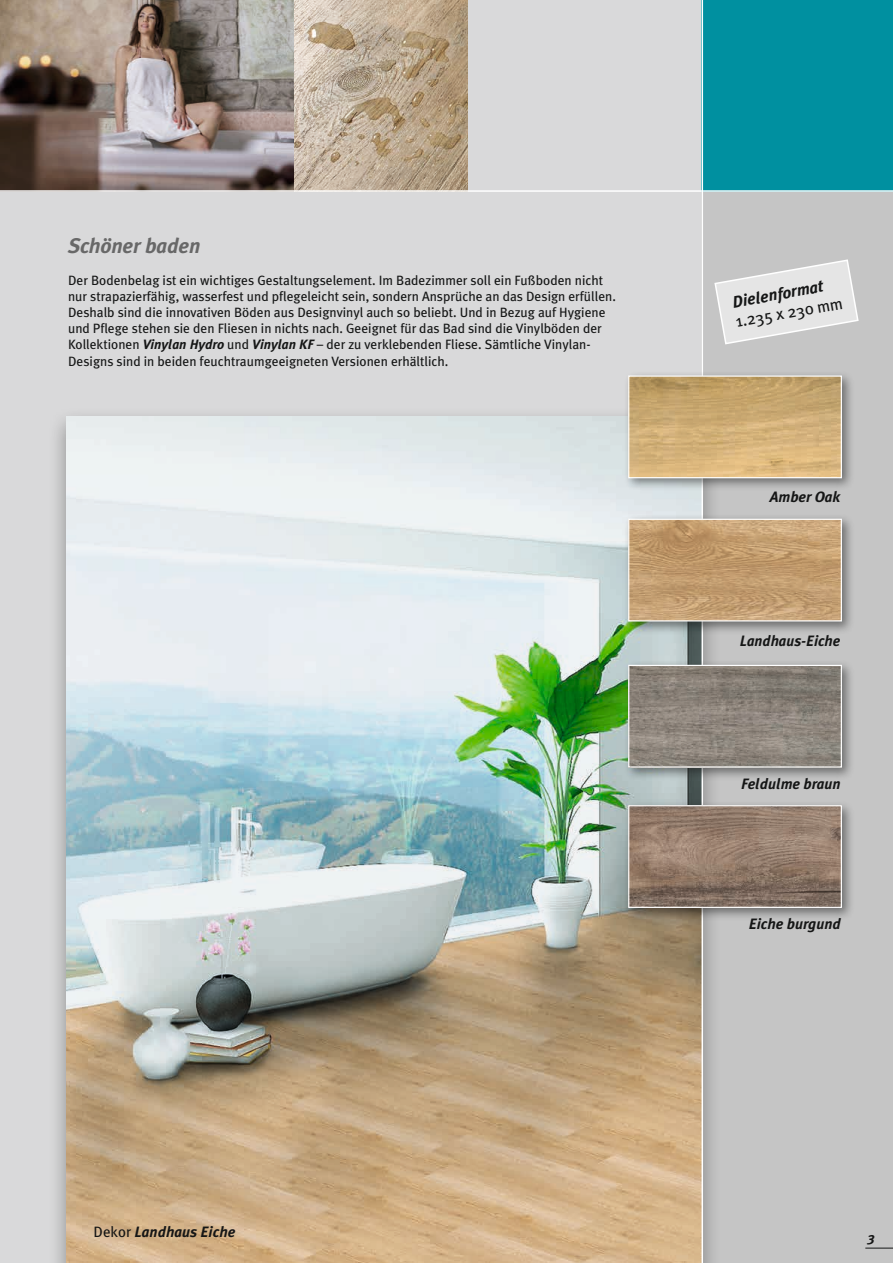
<style>
.page{position:relative;width:893px;height:1263px;background:#d9d9da}
.page>*{position:absolute;margin:0;border:0;box-sizing:border-box;transform-origin:0 0}
.t1{font:italic 700 21px "Meta Plus";letter-spacing:-.01em;color:#686868}
.t2{font:italic 700 16.5px "Meta Plus";color:#151616}
.t3{font:16.5px "Meta Plus";color:#151616}
.t4{font:italic 700 15px "Meta Plus";color:#151616}
.t5{font:13.5px/16.2px "Meta Plus";color:#151616}
.t6{font:italic 700 13.5px "Meta Plus";color:#151616}
.s1{font-weight:700;font-style:italic}
.s2{font-weight:400;font-style:normal}
</style>
<div class="page">
<div style="left:702px;top:176px;width:191px;height:1087px;background:#c5c5c5"></div>
<div style="left:702px;top:0;width:191px;height:191px;background:#0090a0"></div>
<div style="left:48px;top:407px;width:673px;height:856px;background:#151616;opacity:.4"></div>
<img style="left:66px;top:417px;width:635px;height:846px">
<svg style="left:865px;top:1248px;width:28px;height:1px"></svg>
<hr style="left:701px;top:0;width:2px;height:1263px;background:#fff">
<div style="left:623px;top:514px;width:232px;height:121px;background:#151616;opacity:.5"></div>
<img style="left:630px;top:521px;width:210px;height:98px">
<div style="left:628px;top:519px;width:214px;height:102px;border:1px solid #fff"></div>
<svg style="left:714px;top:259px;width:145px;height:86px"></svg>
<div style="left:623px;top:371px;width:232px;height:121px;background:#151616;opacity:.5"></div>
<img style="left:630px;top:377px;width:210px;height:99px">
<div style="left:628px;top:375px;width:214px;height:103px;border:1px solid #fff"></div>
<div style="left:623px;top:800px;width:232px;height:121px;background:#151616;opacity:.5"></div>
<img style="left:630px;top:807px;width:210px;height:99px">
<div style="left:628px;top:805px;width:214px;height:103px;border:1px solid #fff"></div>
<div style="left:623px;top:660px;width:232px;height:121px;background:#151616;opacity:.5"></div>
<img style="left:630px;top:667px;width:210px;height:99px">
<div style="left:628px;top:665px;width:214px;height:103px;border:1px solid #fff"></div>
<img style="left:293px;top:0;width:175px;height:190px">
<img style="left:0;top:0;width:293px;height:190px">
<hr style="left:0;top:190px;width:893px;height:2px;background:#fff">
<h1 class="t1" style="left:68px;top:233px;width:134px">Schöner baden</h1>
<p class="t5" style="left:68px;top:272px;width:549px">Der Bodenbelag ist ein wichtiges Gestaltungselement. Im Badezimmer soll ein Fußboden nicht nur strapazierfähig, wasserfest und pflegeleicht sein, sondern Ansprüche an das Design erfüllen.<br>Deshalb sind die innovativen Böden aus Designvinyl auch so beliebt. Und in Bezug auf Hygiene und Pflege stehen sie den Fliesen in nichts nach. Geeignet für das Bad sind die Vinylböden der Kollektionen <span class="s1">Vinylan Hydro</span> und <span class="s1">Vinylan KF</span> – der zu verklebenden Fliese. Sämtliche Vinylan-Designs sind in beiden feuchtraumgeeigneten Versionen erhältlich.</p>
<p class="t2" style="left:731px;top:292px;width:94px;rotate:-10deg">Dielenformat</p>
<p class="t3" style="left:734px;top:312px;width:110px;rotate:-10deg">1.235 x 230 mm</p>
<p class="t4" style="left:770px;top:488px;width:72px">Amber Oak</p>
<p class="t4" style="left:740px;top:632px;width:102px">Landhaus-Eiche</p>
<p class="t4" style="left:741px;top:775px;width:101px">Feldulme braun</p>
<p class="t4" style="left:749px;top:915px;width:94px">Eiche burgund</p>
<p class="t4" style="left:94px;top:1222px;width:143px"><span class="s2">Dekor</span> Landhaus Eiche</p>
<p class="t6" style="left:868px;top:1229px;width:8px">3</p>
</div>
